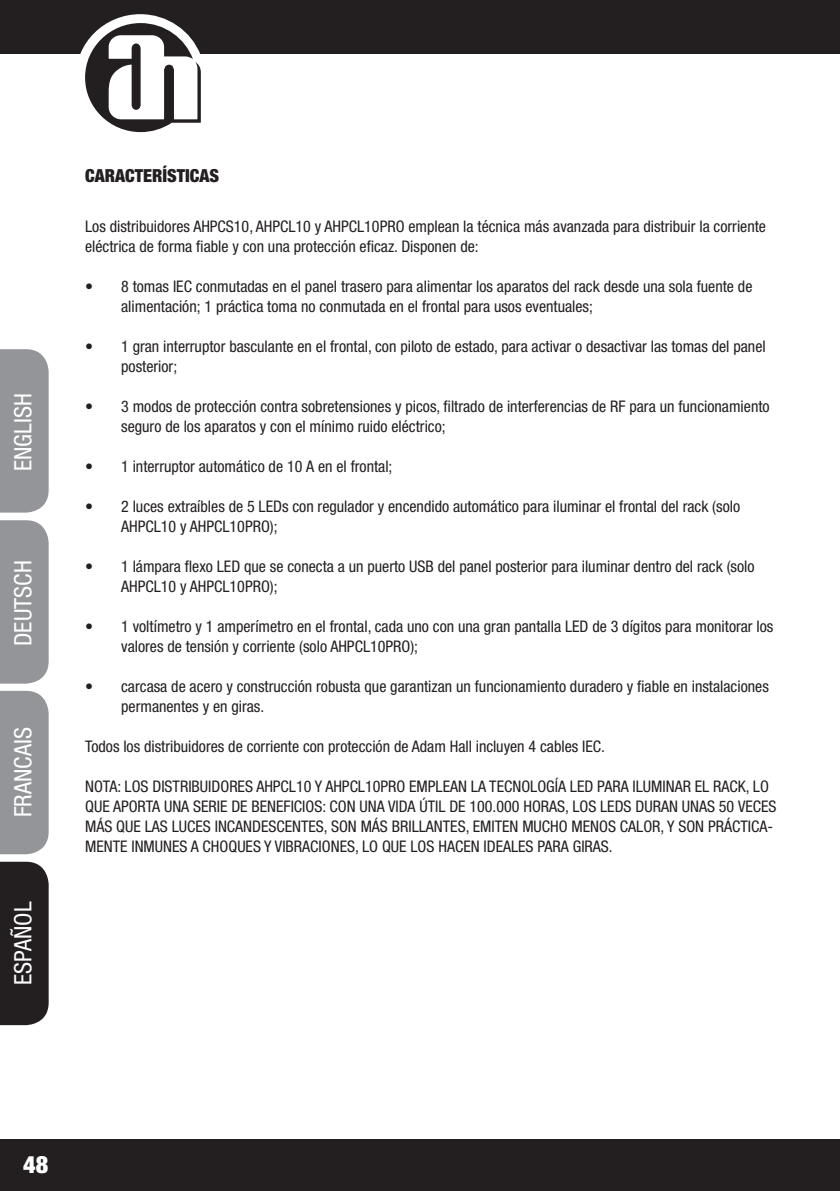
<style>
.page{position:relative;width:840px;height:1191px;background:#fff}
.page>*{position:absolute;margin:0;border:0;box-sizing:border-box;transform-origin:0 0}
.t1{font:condensed 24px "Helvetica Neue LT Std";color:#fff}
.t2{font:900 condensed 24px "Helvetica Neue LT Std";color:#fff}
.t3{font:900 condensed 18px "Helvetica Neue LT Pro";color:#231f20}
.t4{font:condensed 16px/20px "Helvetica Neue LT Std";color:#231f20}
</style>
<div class="page">
<div style="left:0;top:0;width:839px;height:54px;background:#231f20"></div>
<div style="left:0;top:1138px;width:839px;height:53px;background:#231f20"></div>
<svg style="left:80px;top:14px;width:121px;height:119px"></svg>
<div style="left:0;top:349px;width:49px;height:163px;background:#939598"></div>
<div style="left:0;top:520px;width:49px;height:163px;background:#939598"></div>
<div style="left:0;top:691px;width:49px;height:163px;background:#939598"></div>
<div style="left:0;top:861px;width:49px;height:164px;background:#231f20"></div>
<h1 class="t1" style="left:9px;top:471px;width:79px;rotate:-90deg">ENGLISH</h1>
<h1 class="t1" style="left:9px;top:646px;width:87px;rotate:-90deg">DEUTSCH</h1>
<h1 class="t1" style="left:9px;top:818px;width:91px;rotate:-90deg">FRANCAIS</h1>
<h1 class="t1" style="left:9px;top:989px;width:91px;rotate:-90deg">FRANCAIS</h1>
<h1 class="t1" style="left:9px;top:984px;width:85px;rotate:-90deg">ESPAÑOL</h1>
<p class="t3" style="left:85px;top:165px;width:136px">CARACTERÍSTICAS</p>
<p class="t4" style="left:85px;top:216px;width:682px">Los distribuidores AHPCS10, AHPCL10 y AHPCL10PRO emplean la técnica más avanzada para distribuir la corriente eléctrica de forma fiable y con una protección eficaz. Disponen de:</p>
<p class="t4" style="left:121px;top:276px;width:632px;text-indent:-36px">• 8 tomas IEC conmutadas en el panel trasero para alimentar los aparatos del rack desde una sola fuente de alimentación; 1 práctica toma no conmutada en el frontal para usos eventuales;</p>
<p class="t4" style="left:121px;top:336px;width:645px;text-indent:-36px">• 1 gran interruptor basculante en el frontal, con piloto de estado, para activar o desactivar las tomas del panel posterior;</p>
<p class="t4" style="left:121px;top:396px;width:649px;text-indent:-36px">• 3 modos de protección contra sobretensiones y picos, filtrado de interferencias de RF para un funcionamiento seguro de los aparatos y con el mínimo ruido eléctrico;</p>
<p class="t4" style="left:85px;top:456px;width:308px">• 1 interruptor automático de 10 A en el frontal;</p>
<p class="t4" style="left:121px;top:496px;width:620px;text-indent:-36px">• 2 luces extraíbles de 5 LEDs con regulador y encendido automático para iluminar el frontal del rack (solo<br>AHPCL10 y AHPCL10PRO);</p>
<p class="t4" style="left:121px;top:556px;width:634px;text-indent:-36px">• 1 lámpara flexo LED que se conecta a un puerto USB del panel posterior para iluminar dentro del rack (solo<br>AHPCL10 y AHPCL10PRO);</p>
<p class="t4" style="left:121px;top:616px;width:653px;text-indent:-36px">• 1 voltímetro y 1 amperímetro en el frontal, cada uno con una gran pantalla LED de 3 dígitos para monitorar los valores de tensión y corriente (solo AHPCL10PRO);</p>
<p class="t4" style="left:121px;top:676px;width:648px;text-indent:-36px">• carcasa de acero y construcción robusta que garantizan un funcionamiento duradero y fiable en instalaciones permanentes y en giras.</p>
<p class="t4" style="left:85px;top:736px;width:521px">Todos los distribuidores de corriente con protección de Adam Hall incluyen 4 cables IEC.</p>
<p class="t4" style="left:85px;top:776px;width:692px">NOTA: LOS DISTRIBUIDORES AHPCL10 Y AHPCL10PRO EMPLEAN LA TECNOLOGÍA LED PARA ILUMINAR EL RACK, LO QUE APORTA UNA SERIE DE BENEFICIOS: CON UNA VIDA ÚTIL DE 100.000 HORAS, LOS LEDS DURAN UNAS 50 VECES MÁS QUE LAS LUCES INCANDESCENTES, SON MÁS BRILLANTES, EMITEN MUCHO MENOS CALOR, Y SON PRÁCTICA-MENTE INMUNES A CHOQUES Y VIBRACIONES, LO QUE LOS HACEN IDEALES PARA GIRAS.</p>
<h1 class="t2" style="left:23px;top:1149px;width:26px">48</h1>
</div>
